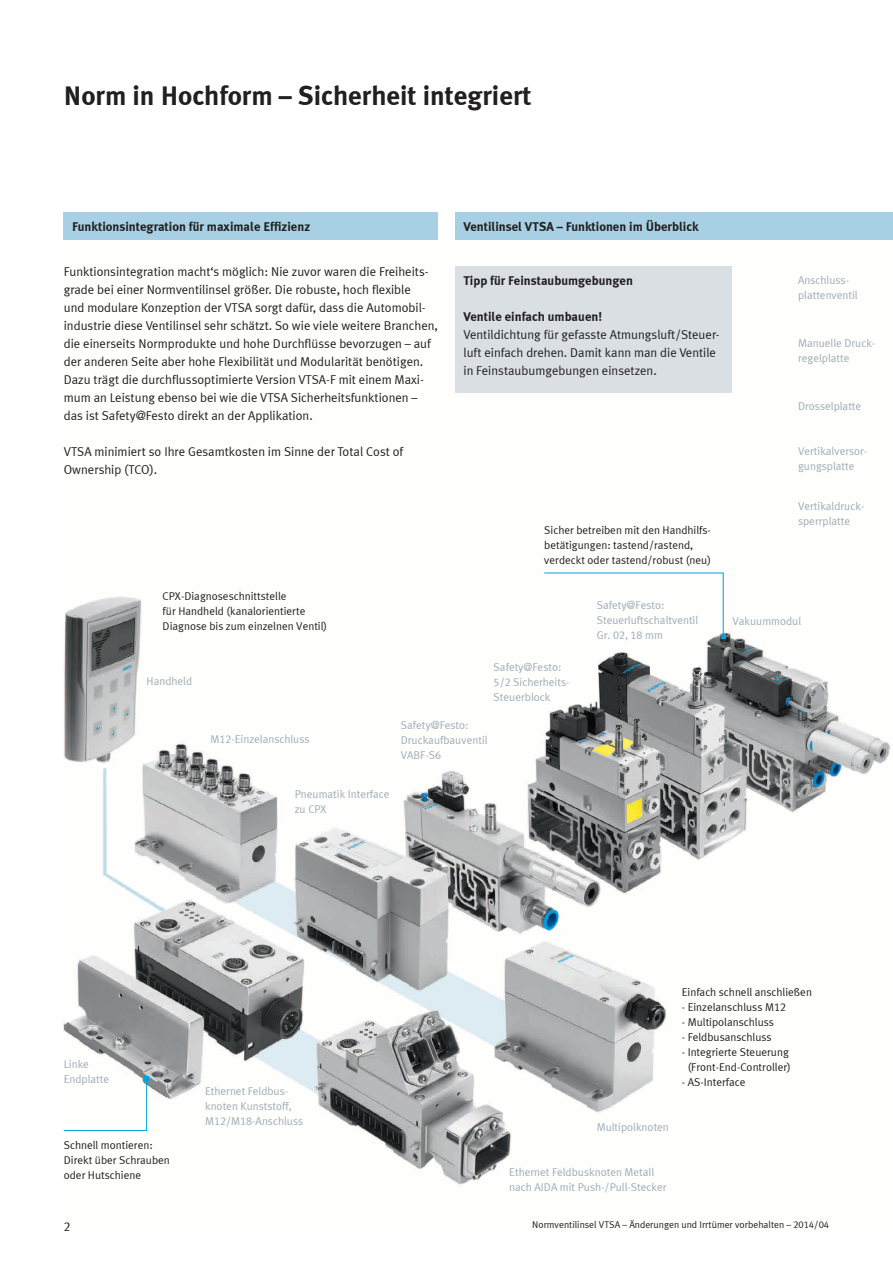
<style>
.page{position:relative;width:893px;height:1263px;background:#fff}
.page>*{position:absolute;margin:0;border:0;box-sizing:border-box;transform-origin:0 0}
.t1{font:700 27px "Meta Plus LF";color:#231f20}
.t2{font:12.75px/18px "Meta Plus LF";color:#231f20}
.t3{font:700 12.75px "Meta Plus LF";color:#231f20}
.t4{font:11.25px/15px "Meta Plus LF";color:#9dacb5}
.t5{font:11.25px/15px "Meta Plus LF";color:#231f20}
.t6{font:9.75px "Meta Plus LF";color:#231f20}
</style>
<div class="page">
<img style="left:64px;top:266px;width:827px;height:919px">
<div style="left:64px;top:213px;width:374px;height:27px;background:#a7d0e4"></div>
<div style="left:455px;top:213px;width:438px;height:27px;background:#a7d0e4"></div>
<div style="left:455px;top:267px;width:276px;height:126px;background:#dadfe4"></div>
<svg style="left:544px;top:572px;width:182px;height:67px"></svg>
<svg style="left:63px;top:1077px;width:86px;height:54px"></svg>
<h1 class="t1" style="left:64px;top:79px;width:469px">Norm in Hochform – Sicherheit integriert</h1>
<p class="t3" style="left:72px;top:218px;width:239px">Funktionsintegration für maximale Effizienz</p>
<p class="t3" style="left:463px;top:218px;width:237px">Ventilinsel VTSA – Funktionen im Überblick</p>
<p class="t2" style="left:64px;top:262px;width:376px">Funktionsintegration macht‘s möglich: Nie zuvor waren die Freiheits&shy;grade bei einer Normventilinsel größer. Die robuste, hoch flexible<br>und modulare Konzeption der VTSA sorgt dafür, dass die Automobil&shy;industrie diese Ventilinsel sehr schätzt. So wie viele weitere Branchen, die einerseits Normprodukte und hohe Durchflüsse bevorzugen – auf der anderen Seite aber hohe Flexibilität und Modularität benötigen.<br>Dazu trägt die durchflussoptimierte Version VTSA-F mit einem Maxi&shy;mum an Leistung ebenso bei wie die VTSA Sicherheitsfunktionen – das ist Safety@Festo direkt an der Applikation.</p>
<p class="t2" style="left:64px;top:442px;width:341px">VTSA minimiert so Ihre Gesamtkosten im Sinne der Total Cost of<br>Ownership (TCO).</p>
<p class="t5" style="left:163px;top:588px;width:166px">CPX-Diagnoseschnittstelle<br>für Handheld (kanalorientierte<br>Diagnose bis zum einzelnen Ventil)</p>
<p class="t4" style="left:147px;top:673px;width:47px">Handheld</p>
<p class="t3" style="left:463px;top:272px;width:171px">Tipp für Feinstaubumgebungen</p>
<p class="t3" style="left:463px;top:308px;width:140px">Ventile einfach umbauen!</p>
<p class="t2" style="left:463px;top:325px;width:258px">Ventildichtung für gefasste Atmungsluft/Steuer&shy;luft einfach drehen. Damit kann man die Ventile in Feinstaubumgebungen einsetzen.</p>
<p class="t5" style="left:544px;top:522px;width:168px">Sicher betreiben mit den Handhilfs&shy;betätigungen: tastend/rastend, verdeckt oder tastend/robust (neu)</p>
<p class="t4" style="left:494px;top:659px;width:77px">Safety@Festo:<br>5/2 Sicherheits-<br>Steuerblock</p>
<p class="t4" style="left:597px;top:597px;width:103px">Safety@Festo:<br>Steuerluftschaltventil<br>Gr. 02, 18 mm</p>
<p class="t4" style="left:210px;top:731px;width:101px">M12-Einzelanschluss</p>
<p class="t4" style="left:295px;top:786px;width:96px">Pneumatik Interface zu CPX</p>
<p class="t4" style="left:401px;top:717px;width:88px">Safety@Festo:<br>Druckaufbauventil<br>VABF-S6</p>
<p class="t4" style="left:798px;top:273px;width:61px">Anschluss&shy;plattenventil</p>
<p class="t4" style="left:798px;top:336px;width:79px">Manuelle Druck&shy;regelplatte</p>
<p class="t4" style="left:798px;top:399px;width:65px">Drosselplatte</p>
<p class="t4" style="left:798px;top:444px;width:71px">Vertikalversor&shy;gungsplatte</p>
<p class="t4" style="left:798px;top:498px;width:68px">Vertikaldruck&shy;sperrplatte</p>
<p class="t4" style="left:732px;top:614px;width:70px">Vakuummodul</p>
<p class="t4" style="left:64px;top:1056px;width:47px">Linke<br>Endplatte</p>
<p class="t5" style="left:64px;top:1137px;width:108px">Schnell montieren:<br>Direkt über Schrauben oder Hutschiene</p>
<p class="t4" style="left:205px;top:1083px;width:100px">Ethernet Feldbus&shy;knoten Kunststoff,<br>M12/M18-Anschluss</p>
<p class="t5" style="left:682px;top:984px;width:132px">Einfach schnell anschließen</p>
<p class="t5" style="left:682px;top:999px;width:106px">- Einzelanschluss M12</p>
<p class="t5" style="left:682px;top:1014px;width:94px">- Multipolanschluss</p>
<p class="t5" style="left:682px;top:1029px;width:91px">- Feldbusanschluss</p>
<p class="t5" style="left:682px;top:1044px;width:110px;text-align:center">- Integrierte Steuerung (Front-End-Controller)</p>
<p class="t5" style="left:682px;top:1074px;width:65px">- AS-Interface</p>
<p class="t4" style="left:597px;top:1119px;width:74px">Multipolknoten</p>
<p class="t4" style="left:509px;top:1164px;width:159px">Ethernet Feldbusknoten Metall nach AIDA mit Push-/Pull-Stecker</p>
<p class="t2" style="left:64px;top:1217px;width:8px">2</p>
<p class="t6" style="left:532px;top:1219px;width:299px">Normventilinsel VTSA – Änderungen und Irrtümer vorbehalten – 2014/04</p>
</div>
